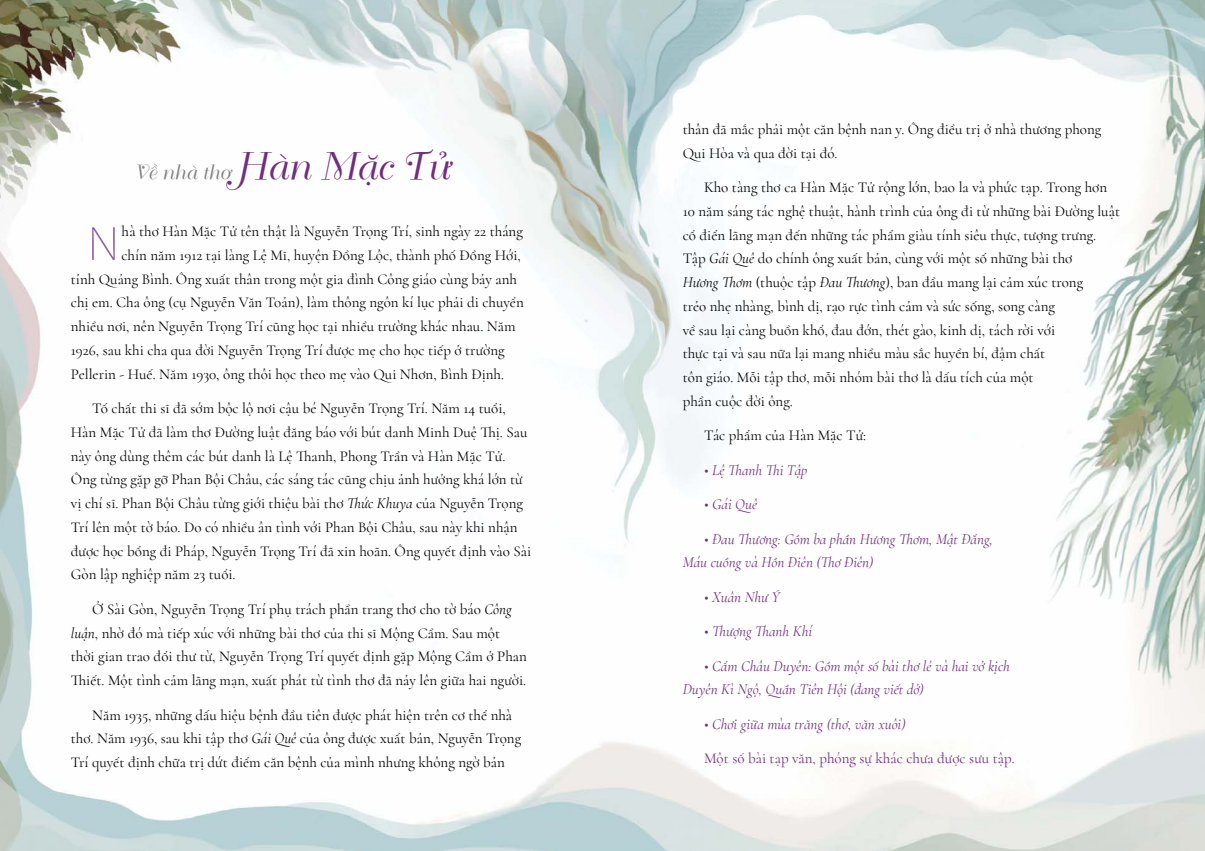
<style>
.page{position:relative;width:1205px;height:851px;background:#fff}
.page>*{position:absolute;margin:0;border:0;box-sizing:border-box;transform-origin:0 0}
.t1{font:200 53.38px "Athiti";color:#8d64aa}
.t2{font:italic 20px "Bellevue";letter-spacing:.01em;color:#808285}
.t3{font:15px/23.8px "Cormorant";color:#000}
.t4{font:italic 15px/23.8px "Cormorant";color:#712d7d}
.t5{font:15px "Cormorant";color:#712d7d}
.s1{font-size:37.5px;color:#712d7d}
.s2{font-style:italic}
</style>
<div class="page">
<img style="left:0;top:0;width:1205px;height:850px">
<h2 class="t2" style="left:133px;top:156px;width:315px">Về nhà thơ <span class="s1">Hàn Mặc Tử</span></h2>
<h1 class="t1" style="left:87px;top:202px;width:34px">N</h1>
<p class="t3" style="left:121px;top:219px;width:403px">hà thơ Hàn Mặc Tử tên thật là Nguyễn Trọng Trí, sinh ngày 22 tháng</p>
<p class="t3" style="left:121px;top:243px;width:401px">chín năm 1912 tại làng Lệ Mĩ, huyện Đồng Lộc, thành phố Đồng Hới,</p>
<p class="t3" style="left:71px;top:267px;width:448px">tỉnh Quảng Bình. Ông xuất thân trong một gia đình Công giáo cùng bảy anh</p>
<p class="t3" style="left:71px;top:290px;width:454px">chị em. Cha ông (cụ Nguyễn Văn Toản), làm thông ngôn kí lục phải di chuyển</p>
<p class="t3" style="left:71px;top:314px;width:446px">nhiều nơi, nên Nguyễn Trọng Trí cũng học tại nhiều trường khác nhau. Năm</p>
<p class="t3" style="left:71px;top:338px;width:435px">1926, sau khi cha qua đời Nguyễn Trọng Trí được mẹ cho học tiếp ở trường</p>
<p class="t3" style="left:71px;top:362px;width:435px">Pellerin - Huế. Năm 1930, ông thôi học theo mẹ vào Qui Nhơn, Bình Định.</p>
<p class="t3" style="left:71px;top:396px;width:462px;text-indent:21px">Tố chất thi sĩ đã sớm bộc lộ nơi cậu bé Nguyễn Trọng Trí. Năm 14 tuổi, Hàn Mặc Tử đã làm thơ Đường luật đăng báo với bút danh Minh Duệ Thị. Sau này ông dùng thêm các bút danh là Lệ Thanh, Phong Trần và Hàn Mặc Tử.<br>Ông từng gặp gỡ Phan Bội Châu, các sáng tác cũng chịu ảnh hưởng khá lớn từ vị chí sĩ. Phan Bội Châu từng giới thiệu bài thơ <span class="s2">Thức Khuya</span> của Nguyễn Trọng Trí lên một tờ báo. Do có nhiều ân tình với Phan Bội Châu, sau này khi nhận được học bổng đi Pháp, Nguyễn Trọng Trí đã xin hoãn. Ông quyết định vào Sài Gòn lập nghiệp năm 23 tuổi.</p>
<p class="t3" style="left:71px;top:597px;width:457px;text-indent:21px">Ở Sài Gòn, Nguyễn Trọng Trí phụ trách phần trang thơ cho tờ báo <span class="s2">Công luận</span>, nhờ đó mà tiếp xúc với những bài thơ của thi sĩ Mộng Cầm. Sau một thời gian trao đổi thư từ, Nguyễn Trọng Trí quyết định gặp Mộng Cầm ở Phan Thiết. Một tình cảm lãng mạn, xuất phát từ tình thơ đã nảy lên giữa hai người.</p>
<p class="t3" style="left:71px;top:702px;width:452px;text-indent:21px">Năm 1935, những dấu hiệu bệnh đầu tiên được phát hiện trên cơ thể nhà thơ. Năm 1936, sau khi tập thơ <span class="s2">Gái Quê</span> của ông được xuất bản, Nguyễn Trọng<br>Trí quyết định chữa trị dứt điểm căn bệnh của mình nhưng không ngờ bản</p>
<p class="t3" style="left:683px;top:117px;width:420px">thân đã mắc phải một căn bệnh nan y. Ông điều trị ở nhà thương phong<br>Qui Hòa và qua đời tại đó.</p>
<p class="t3" style="left:683px;top:175px;width:439px;text-indent:21px">Kho tàng thơ ca Hàn Mặc Tử rộng lớn, bao la và phức tạp. Trong hơn 10 năm sáng tác nghệ thuật, hành trình của ông đi từ những bài Đường luật cổ điển lãng mạn đến những tác phẩm giàu tính siêu thực, tượng trưng.<br>Tập <span class="s2">Gái Quê</span> do chính ông xuất bản, cùng với một số những bài thơ<br><span class="s2">Hương Thơm</span> (thuộc tập <span class="s2">Đau Thương</span>), ban đầu mang lại cảm xúc trong<br>trẻo nhẹ nhàng, bình dị, rạo rực tình cảm và sức sống, song càng<br>về sau lại càng buồn khổ, đau đớn, thét gào, kinh dị, tách rời với<br>thực tại và sau nữa lại mang nhiều màu sắc huyền bí, đậm chất<br>tôn giáo. Mỗi tập thơ, mỗi nhóm bài thơ là dấu tích của một<br>phần cuộc đời ông.</p>
<p class="t3" style="left:704px;top:423px;width:164px">Tác phẩm của Hàn Mặc Tử:</p>
<p class="t4" style="left:704px;top:458px;width:105px">• Lệ Thanh Thi Tập</p>
<p class="t4" style="left:704px;top:492px;width:55px">• Gái Quê</p>
<p class="t4" style="left:683px;top:527px;width:312px;text-indent:21px">• Đau Thương: Gồm ba phần Hương Thơm, Mật Đắng,<br>Máu cuồng và Hồn Điên (Thơ Điên)</p>
<p class="t4" style="left:704px;top:585px;width:77px">• Xuân Như Ý</p>
<p class="t4" style="left:704px;top:619px;width:110px">• Thượng Thanh Khí</p>
<p class="t4" style="left:683px;top:654px;width:329px;text-indent:21px">• Cẩm Châu Duyên: Gồm một số bài thơ lẻ và hai vở kịch<br>Duyên Kì Ngộ, Quần Tiên Hội (đang viết dở)</p>
<p class="t4" style="left:704px;top:712px;width:203px">• Chơi giữa mùa trăng (thơ, văn xuôi)</p>
<p class="t5" style="left:704px;top:749px;width:312px">Một số bài tạp văn, phóng sự khác chưa được sưu tập.</p>
</div>
